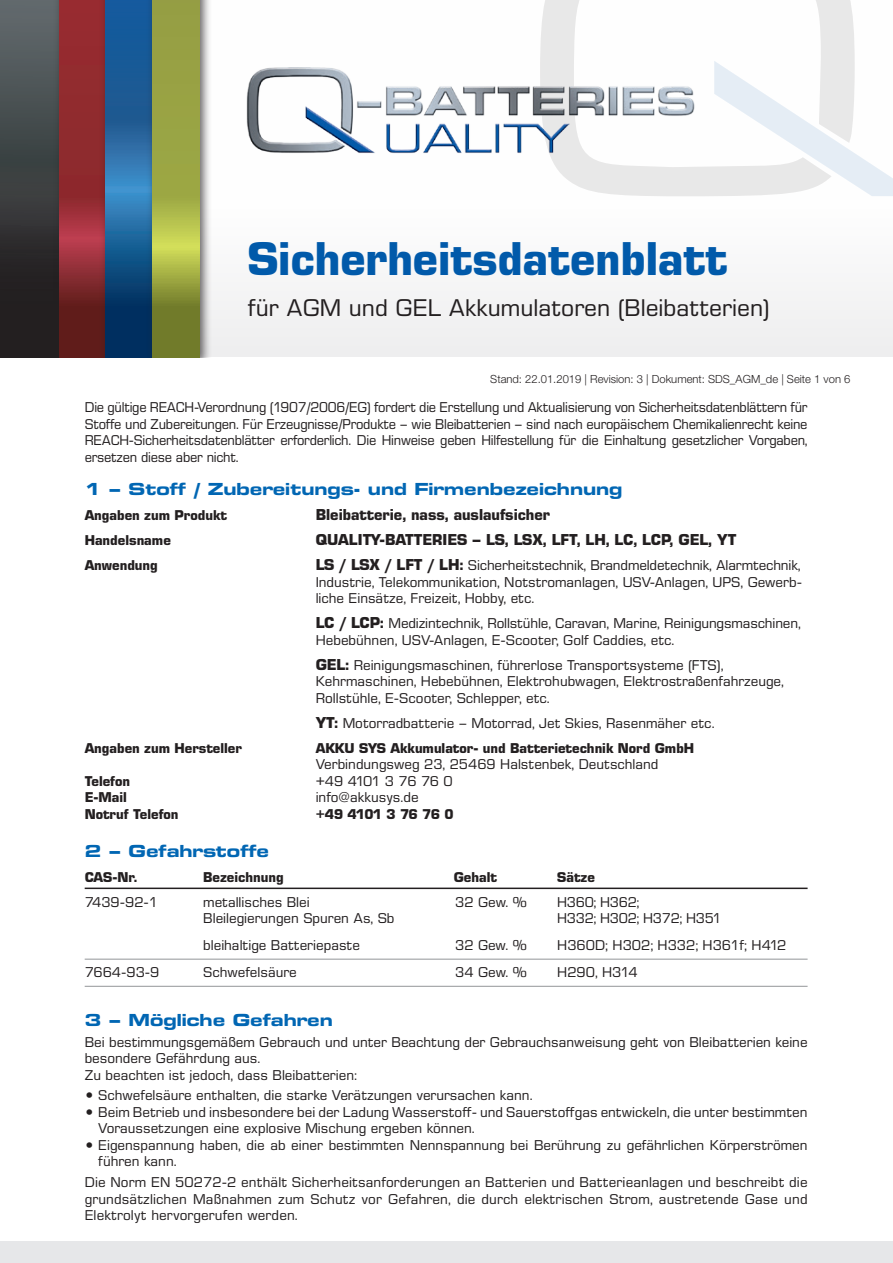
<style>
.page{position:relative;width:893px;height:1263px;background:#fff}
.page>*{position:absolute;margin:0;border:0;box-sizing:border-box;transform-origin:0 0}
.t1{font:700 45px "Eurostile SB";color:#015aaa}
.t2{font:22.95px "Eurostile SB";color:#231f20}
.t3{font:700 expanded 16.5px "Eurostile SB";color:#0166b3}
.t4{font:700 15px "Eurostile SB";color:#231f20}
.t5{font:13.5px/16.5px "Eurostile SB";color:#231f20}
.t6{font:13.5px/16.5px "Eurostile SB";color:#231f20;text-align:justify;scale:.96 1}
.t7{font:700 13.5px "Eurostile SB";color:#231f20}
.t8{font:13.5px "Eurostile SB";letter-spacing:-.02em;color:#231f20}
.t9{font:13.5px "Eurostile SB";letter-spacing:-.06em;color:#231f20}
.t10{font:700 13.5px "Eurostile SB";letter-spacing:-.05em;color:#231f20}
.t11{font:300 11.25px "Helvetica Neue LT Std";color:#231f20}
.s1{font-weight:700;font-size:15px}
</style>
<div class="page">
<div style="left:0;top:0;width:893px;height:357px;background:#f9f9f9"></div>
<div style="left:0;top:1242px;width:893px;height:21px;background:#e6e7e9"></div>
<svg style="left:540px;top:0;width:314px;height:196px"></svg>
<svg style="left:714px;top:61px;width:179px;height:135px"></svg>
<img style="left:246px;top:59px;width:479px;height:100px">
<div style="left:0;top:0;width:65px;height:357px;background:linear-gradient(to bottom,#5f6a6c,#1a1415)"></div>
<div style="left:53px;top:0;width:66px;height:357px;background:#231f20;opacity:.75"></div>
<svg style="left:59px;top:0;width:40px;height:357px;background:#8c2a2e"></svg>
<div style="left:99px;top:0;width:66px;height:357px;background:#231f20;opacity:.75"></div>
<svg style="left:106px;top:0;width:41px;height:357px;background:#1a5a92"></svg>
<div style="left:147px;top:0;width:65px;height:357px;background:#231f20;opacity:.75"></div>
<svg style="left:153px;top:0;width:47px;height:357px;background:#98a341"></svg>
<hr style="left:85px;top:887px;width:723px;height:2px;background:#231f20">
<hr style="left:85px;top:959px;width:723px;height:1px;background:#939598">
<hr style="left:85px;top:986px;width:723px;height:1px;background:#939598">
<h1 class="t1" style="left:248px;top:232px;width:481px">Sicherheitsdatenblatt</h1>
<h2 class="t2" style="left:248px;top:295px;width:524px">für AGM und GEL Akkumulatoren (Bleibatterien)</h2>
<p class="t11" style="left:490px;top:372px;width:362px">Stand: 22.01.2019 | Revision: 3 | Dokument: SDS_AGM_de | Seite 1 von 6</p>
<p class="t6" style="left:85px;top:399px;width:755px">Die gültige REACH-Verordnung (1907/2006/EG) fordert die Erstellung und Aktualisierung von Sicherheitsdatenblättern für Stoffe und Zubereitungen. Für Erzeugnisse/Produkte – wie Bleibatterien – sind nach europäischem Chemikalienrecht keine REACH-Sicherheitsdatenblätter erforderlich. Die Hinweise geben Hilfestellung für die Einhaltung gesetzlicher Vorgaben, ersetzen diese aber nicht.</p>
<p class="t3" style="left:85px;top:480px;width:539px">1 – Stoff / Zubereitungs- und Firmenbezeichnung</p>
<p class="t7" style="left:85px;top:507px;width:144px">Angaben zum Produkt</p>
<p class="t4" style="left:316px;top:506px;width:236px">Bleibatterie, nass, auslaufsicher</p>
<p class="t7" style="left:85px;top:532px;width:88px">Handelsname</p>
<p class="t4" style="left:316px;top:531px;width:422px">QUALITY-BATTERIES – LS, LSX, LFT, LH, LC, LCP, GEL, YT</p>
<p class="t7" style="left:85px;top:557px;width:75px">Anwendung</p>
<p class="t5" style="left:316px;top:557px;width:488px;text-align:justify"><span class="s1">LS / LSX / LFT / LH:</span> Sicherheitstechnik, Brandmeldetechnik, Alarmtechnik, Industrie, Telekommunikation, Notstromanlagen, USV-Anlagen, UPS, Gewerb&shy;liche Einsätze, Freizeit, Hobby, etc.</p>
<p class="t5" style="left:316px;top:615px;width:486px"><span class="s1">LC / LCP:</span> Medizintechnik, Rollstühle, Caravan, Marine, Reinigungsmaschinen,<br>Hebebühnen, USV-Anlagen, E-Scooter, Golf Caddies, etc.</p>
<p class="t5" style="left:316px;top:657px;width:470px"><span class="s1">GEL:</span> Reinigungsmaschinen, führerlose Transportsysteme (FTS),<br>Kehrmaschinen, Hebebühnen, Elektrohubwagen, Elektrostraßenfahrzeuge,<br>Rollstühle, E-Scooter, Schlepper, etc.</p>
<p class="t5" style="left:316px;top:715px;width:400px"><span class="s1">YT:</span> Motorradbatterie – Motorrad, Jet Skies, Rasenmäher etc.</p>
<p class="t7" style="left:85px;top:740px;width:159px">Angaben zum Hersteller</p>
<p class="t7" style="left:316px;top:740px;width:380px">AKKU SYS Akkumulator- und Batterietechnik Nord GmbH</p>
<p class="t5" style="left:316px;top:756px;width:344px">Verbindungsweg 23, 25469 Halstenbek, Deutschland</p>
<p class="t7" style="left:85px;top:773px;width:47px">Telefon</p>
<p class="t9" style="left:316px;top:773px;width:138px">+49 4101 3 76 76 0</p>
<p class="t7" style="left:85px;top:789px;width:44px">E-Mail</p>
<p class="t5" style="left:316px;top:789px;width:104px">info@akkusys.de</p>
<p class="t7" style="left:85px;top:806px;width:95px">Notruf Telefon</p>
<p class="t10" style="left:316px;top:806px;width:139px">+49 4101 3 76 76 0</p>
<p class="t3" style="left:85px;top:841px;width:186px">2 – Gefahrstoffe</p>
<p class="t7" style="left:85px;top:868px;width:54px">CAS-Nr.</p>
<p class="t7" style="left:203px;top:868px;width:82px">Bezeichnung</p>
<p class="t7" style="left:454px;top:868px;width:45px">Gehalt</p>
<p class="t7" style="left:557px;top:868px;width:39px">Sätze</p>
<p class="t5" style="left:85px;top:894px;width:75px">7439-92-1</p>
<p class="t5" style="left:203px;top:894px;width:108px">metallisches Blei</p>
<p class="t5" style="left:455px;top:894px;width:73px">32 Gew. %</p>
<p class="t8" style="left:557px;top:894px;width:84px">H360; H362;</p>
<p class="t5" style="left:203px;top:910px;width:193px">Bleilegierungen Spuren As, Sb</p>
<p class="t8" style="left:557px;top:910px;width:166px">H332; H302; H372; H351</p>
<p class="t5" style="left:203px;top:937px;width:158px">bleihaltige Batteriepaste</p>
<p class="t5" style="left:455px;top:937px;width:73px">32 Gew. %</p>
<p class="t5" style="left:557px;top:937px;width:231px">H360D; H302; H332; H361f; H412</p>
<p class="t5" style="left:85px;top:964px;width:76px">7664-93-9</p>
<p class="t5" style="left:203px;top:964px;width:95px">Schwefelsäure</p>
<p class="t5" style="left:455px;top:964px;width:73px">34 Gew. %</p>
<p class="t5" style="left:557px;top:964px;width:82px">H290, H314</p>
<p class="t3" style="left:85px;top:1010px;width:250px">3 – Mögliche Gefahren</p>
<p class="t5" style="left:85px;top:1033px;width:724px">Bei bestimmungsgemäßem Gebrauch und unter Beachtung der Gebrauchsanweisung geht von Bleibatterien keine besondere Gefährdung aus.<br>Zu beachten ist jedoch, dass Bleibatterien:</p>
<p class="t5" style="left:85px;top:1087px;width:449px">• Schwefelsäure enthalten, die starke Verätzungen verursachen kann.</p>
<p class="t5" style="left:98px;top:1104px;width:711px;text-indent:-14px">• Beim Betrieb und insbesondere bei der Ladung Wasserstoff- und Sauerstoffgas entwickeln, die unter bestimmten<br>Voraussetzungen eine explosive Mischung ergeben können.</p>
<p class="t5" style="left:98px;top:1137px;width:711px;text-indent:-14px">• Eigenspannung haben, die ab einer bestimmten Nennspannung bei Berührung zu gefährlichen Körperströmen führen kann.</p>
<p class="t5" style="left:85px;top:1174px;width:724px;text-align:justify">Die Norm EN 50272-2 enthält Sicherheitsanforderungen an Batterien und Batterieanlagen und beschreibt die grundsätzlichen Maßnahmen zum Schutz vor Gefahren, die durch elektrischen Strom, austretende Gase und Elektrolyt hervorgerufen werden.</p>
</div>
